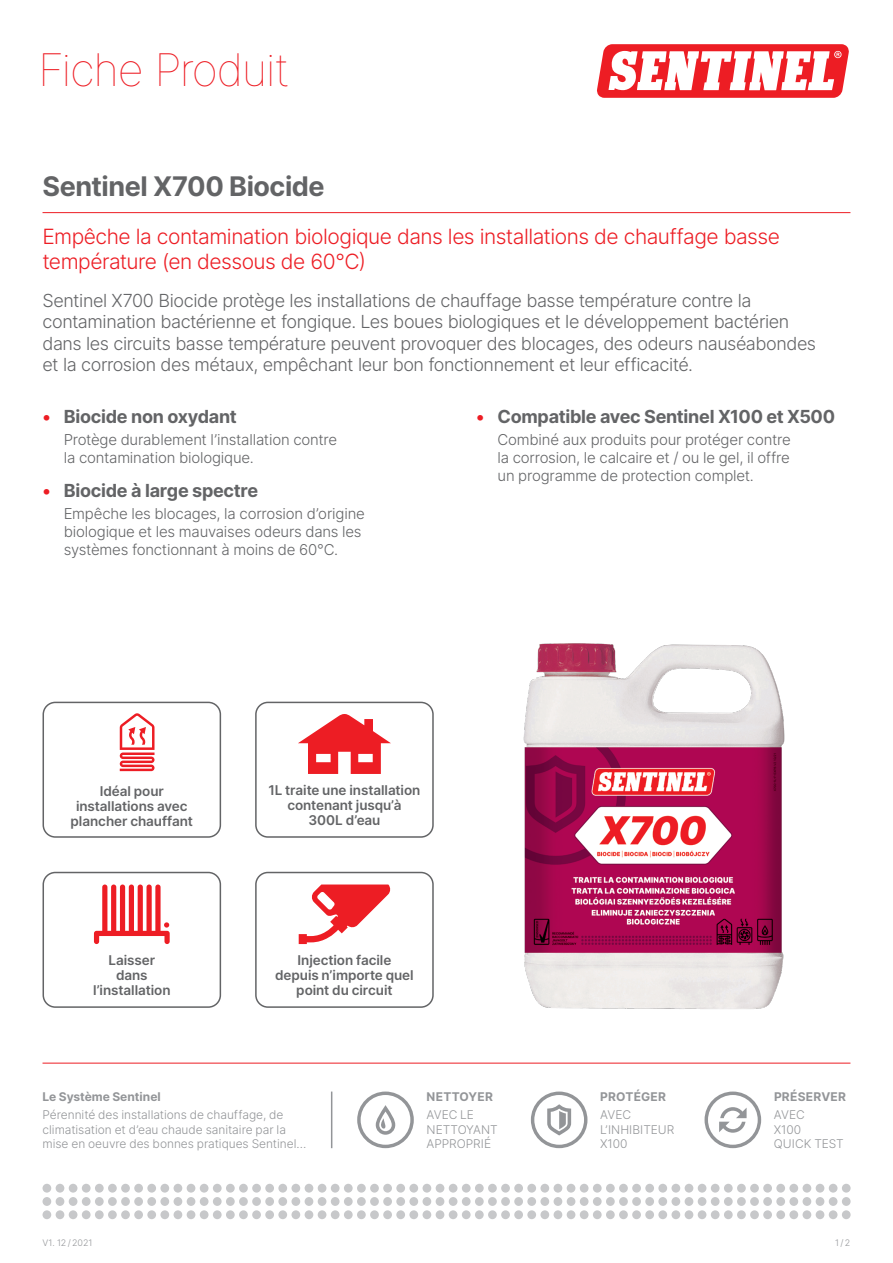
<style>
.page{position:relative;width:893px;height:1263px;background:#fff}
.page>*{position:absolute;margin:0;border:0;box-sizing:border-box;transform-origin:0 0}
.t1{font:100 45px "Inter";letter-spacing:-.035em;color:#ed1d24}
.t2{font:700 27px "Inter";letter-spacing:-.015em;color:#636466}
.t3{font:300 21px/25.2px "Inter";letter-spacing:-.025em;color:#ed1d24}
.t4{font:300 18px/21.6px "Inter";letter-spacing:-.025em;color:#636466}
.t5{font:700 18px "Inter";letter-spacing:-.015em;color:#636466}
.t6{font:300 15px/18px "Inter";letter-spacing:-.015em;color:#636466}
.t7{font:600 13.5px/15px "Inter";letter-spacing:-.005em;color:#636466;text-align:center}
.t8{font:300 12px/14.4px "Inter";letter-spacing:-.005em;color:#939598}
.t9{font:700 12px "Inter";letter-spacing:.005em;color:#939598}
.t10{font:300 9px "Inter";letter-spacing:-.005em;color:#939598}
.s1{color:#ed1d24}
</style>
<div class="page">
<hr style="left:43px;top:1063px;width:807px;height:1px;background:#ed1d24">
<svg style="left:357px;top:1091px;width:57px;height:57px"></svg>
<svg style="left:531px;top:1091px;width:56px;height:57px"></svg>
<svg style="left:704px;top:1091px;width:57px;height:57px"></svg>
<svg style="left:43px;top:1184px;width:808px;height:35px"></svg>
<hr style="left:331px;top:1091px;width:1px;height:57px;background:#939598">
<img style="left:523px;top:643px;width:262px;height:366px">
<svg style="left:597px;top:44px;width:252px;height:54px"></svg>
<svg style="left:298px;top:714px;width:93px;height:60px"></svg>
<div style="left:43px;top:702px;width:178px;height:136px;border:2px solid #636466;border-radius:12px"></div>
<div style="left:43px;top:872px;width:178px;height:136px;border:2px solid #636466;border-radius:12px"></div>
<div style="left:255px;top:702px;width:179px;height:136px;border:2px solid #636466;border-radius:12px"></div>
<div style="left:255px;top:872px;width:179px;height:136px;border:2px solid #636466;border-radius:12px"></div>
<svg style="left:299px;top:884px;width:92px;height:60px"></svg>
<hr style="left:43px;top:212px;width:807px;height:1px;background:#ed1d24">
<svg style="left:94px;top:884px;width:76px;height:60px"></svg>
<svg style="left:120px;top:713px;width:35px;height:58px"></svg>
<h1 class="t1" style="left:38px;top:38px;width:253px">Fiche Produit</h1>
<h2 class="t2" style="left:43px;top:166px;width:284px">Sentinel X700 Biocide</h2>
<p class="t3" style="left:43px;top:223px;width:739px">Empêche la contamination biologique dans les installations de chauffage basse température (en dessous de 60°C)</p>
<p class="t4" style="left:43px;top:289px;width:775px">Sentinel X700 Biocide protège les installations de chauffage basse température contre la contamination bactérienne et fongique. Les boues biologiques et le développement bactérien dans les circuits basse température peuvent provoquer des blocages, des odeurs nauséabondes et la corrosion des métaux, empêchant leur bon fonctionnement et leur efficacité.</p>
<p class="t5" style="left:43px;top:402px;width:196px"><span class="s1">•</span> Biocide non oxydant</p>
<p class="t6" style="left:64px;top:430px;width:275px">Protège durablement l’installation contre la contamination biologique.</p>
<p class="t5" style="left:43px;top:477px;width:217px"><span class="s1">•</span> Biocide à large spectre</p>
<p class="t6" style="left:64px;top:505px;width:303px">Empêche les blocages, la corrosion d’origine biologique et les mauvaises odeurs dans les systèmes fonctionnant à moins de 60°C.</p>
<p class="t5" style="left:476px;top:402px;width:360px"><span class="s1">•</span> Compatible avec Sentinel X100 et X500</p>
<p class="t6" style="left:497px;top:430px;width:295px;text-align:justify">Combiné aux produits pour protéger contre la corrosion, le calcaire et / ou le gel, il offre un programme de protection complet.</p>
<p class="t7" style="left:71px;top:783px;width:124px">Idéal pour installations avec plancher chauffant</p>
<p class="t7" style="left:93px;top:952px;width:79px">Laisser dans l’installation</p>
<p class="t7" style="left:268px;top:782px;width:153px">1L traite une installation contenant jusqu’à<br>300L d’eau</p>
<p class="t7" style="left:275px;top:952px;width:140px">Injection facile depuis n’importe quel point du circuit</p>
<p class="t9" style="left:43px;top:1087px;width:120px">Le Système Sentinel</p>
<p class="t8" style="left:43px;top:1108px;width:265px">Pérennité des installations de chauffage, de climatisation et d’eau chaude sanitaire par la mise en oeuvre des bonnes pratiques Sentinel…</p>
<p class="t9" style="left:427px;top:1087px;width:68px">NETTOYER</p>
<p class="t8" style="left:427px;top:1108px;width:73px">AVEC LE<br>NETTOYANT<br>APPROPRIÉ</p>
<p class="t9" style="left:600px;top:1087px;width:67px">PROTÉGER</p>
<p class="t8" style="left:600px;top:1108px;width:76px">AVEC<br>L’INHIBITEUR<br>X100</p>
<p class="t9" style="left:774px;top:1087px;width:74px">PRÉSERVER</p>
<p class="t8" style="left:774px;top:1108px;width:71px">AVEC<br>X100<br>QUICK TEST</p>
<p class="t10" style="left:43px;top:1236px;width:51px">V1. 12 / 2021</p>
<p class="t10" style="left:835px;top:1236px;width:17px">1 / 2</p>
</div>
